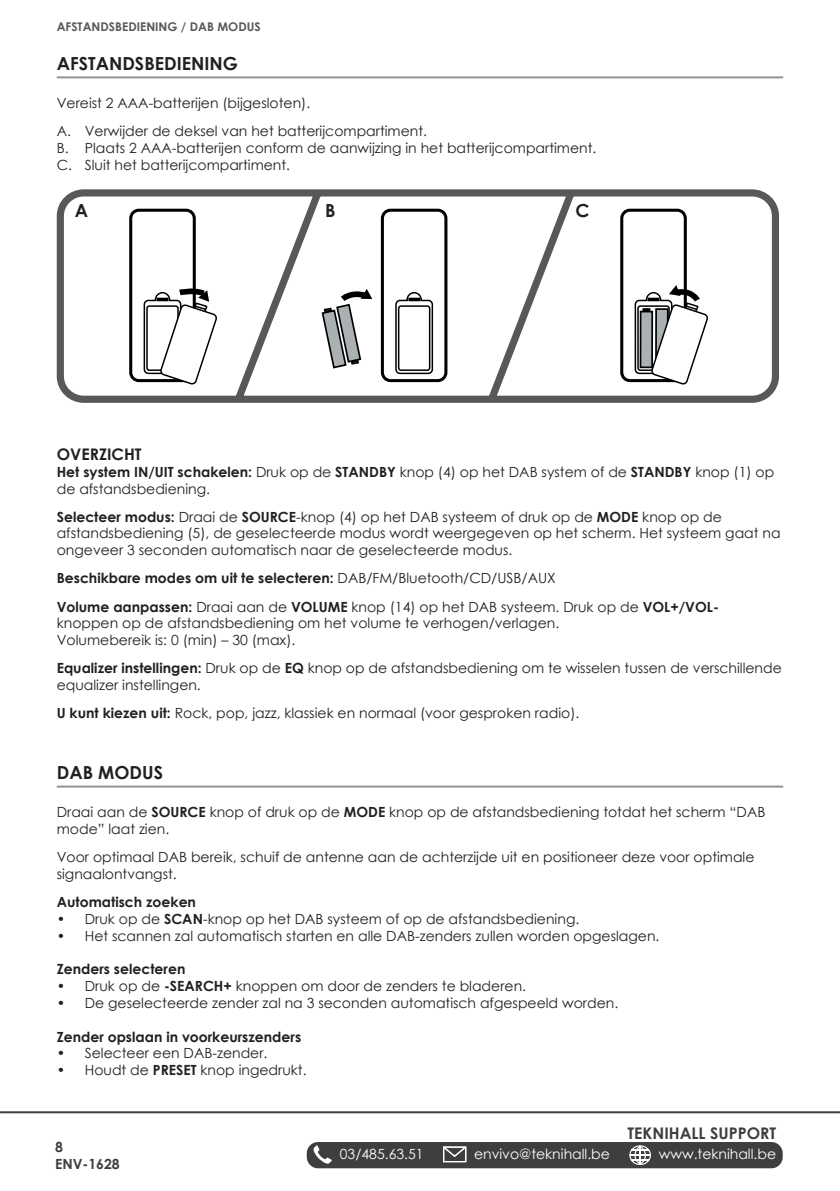
<style>
.page{position:relative;width:840px;height:1191px;background:#fff}
.page>*{position:absolute;margin:0;border:0;box-sizing:border-box;transform-origin:0 0}
.Rubrik{font:700 18px "Century Gothic";color:#231f20}
.t1{font:700 16px "Century Gothic";color:#3e3e3f}
.Underrubrik{font:700 16px "Century Gothic";color:#231f20}
.Brødtekst{font:14px/16.8px "Century Gothic";color:#231f20}
.Brød_tabualtor{font:14px "Century Gothic";color:#231f20}
.Brød_tabualtor-2{font:700 14px "Century Gothic";color:#231f20}
.Brødtekst-2{font:700 14px "Century Gothic";color:#231f20}
.t2{font:14px "Century Gothic";color:#fff}
.t3{font:700 14px "Century Gothic";color:#3e3e3f}
.Brødtekst-3{font:700 12px "Century Gothic";color:#57585a}
.s1{font-weight:700}
.s2{font-weight:400}
</style>
<div class="page">
<div style="left:306px;top:1142px;width:476px;height:26px;background:#3e3e3f;border-radius:11px"></div>
<svg style="left:313px;top:1145px;width:19px;height:19px"></svg>
<svg style="left:443px;top:1146px;width:23px;height:16px"></svg>
<svg style="left:629px;top:1145px;width:21px;height:20px"></svg>
<hr style="left:0;top:1111px;width:839px;height:2px;background:#3e3e3f">
<hr style="left:57px;top:76px;width:725px;height:2px;background:#939598">
<svg style="left:56px;top:189px;width:723px;height:214px"></svg>
<div style="left:129px;top:209px;width:67px;height:173px;border:3px solid #000001;border-radius:8px"></div>
<div style="left:380px;top:209px;width:67px;height:173px;border:3px solid #000001;border-radius:8px"></div>
<svg style="left:320px;top:289px;width:52px;height:80px"></svg>
<svg style="left:143px;top:287px;width:74px;height:98px"></svg>
<div style="left:620px;top:209px;width:66px;height:173px;border:3px solid #000001;border-radius:8px"></div>
<svg style="left:394px;top:291px;width:39px;height:84px"></svg>
<svg style="left:633px;top:285px;width:75px;height:100px"></svg>
<hr style="left:57px;top:785px;width:725px;height:2px;background:#939598">
<p class="Brødtekst-3" style="left:57px;top:18px;width:205px">AFSTANDSBEDIENING / DAB MODUS</p>
<p class="Rubrik" style="left:57px;top:50px;width:183px">AFSTANDSBEDIENING</p>
<p class="Brødtekst" style="left:57px;top:94px;width:255px">Vereist 2 AAA-batterijen (bijgesloten).</p>
<p class="Brød_tabualtor" style="left:57px;top:121px;width:371px">A. Verwijder de deksel van het batterijcompartiment.</p>
<p class="Brød_tabualtor" style="left:57px;top:138px;width:541px">B. Plaats 2 AAA-batterijen conform de aanwijzing in het batterijcompartiment.</p>
<p class="Brød_tabualtor" style="left:57px;top:155px;width:235px">C. Sluit het batterijcompartiment.</p>
<p class="Rubrik" style="left:75px;top:196px;width:15px">A</p>
<p class="Rubrik" style="left:325px;top:196px;width:12px">B</p>
<p class="Rubrik" style="left:575px;top:196px;width:16px">C</p>
<p class="Underrubrik" style="left:57px;top:442px;width:86px">OVERZICHT</p>
<p class="Brødtekst" style="left:57px;top:463px;width:718px"><span class="s1">Het system IN/UIT schakelen:</span> Druk op de <span class="s1">STANDBY</span> knop (4) op het DAB system of de <span class="s1">STANDBY</span> knop (1) op de afstandsbediening.</p>
<p class="Brødtekst" style="left:57px;top:508px;width:725px"><span class="s1">Selecteer modus:</span> Draai de <span class="s1">SOURCE</span>-knop (4) op het DAB systeem of druk op de <span class="s1">MODE</span> knop op de afstandsbediening (5), de geselecteerde modus wordt weergegeven op het scherm. Het systeem gaat na ongeveer 3 seconden automatisch naar de geselecteerde modus.</p>
<p class="Brødtekst-2" style="left:57px;top:568px;width:500px">Beschikbare modes om uit te selecteren: <span class="s2">DAB/FM/Bluetooth/CD/USB/AUX</span></p>
<p class="Brødtekst" style="left:57px;top:598px;width:663px"><span class="s1">Volume aanpassen:</span> Draai aan de <span class="s1">VOLUME</span> knop (14) op het DAB systeem. Druk op de <span class="s1">VOL+/VOL&shy;</span>knoppen op de afstandsbediening om het volume te verhogen/verlagen.<br>Volumebereik is: 0 (min) – 30 (max).</p>
<p class="Brødtekst" style="left:57px;top:659px;width:726px"><span class="s1">Equalizer instellingen:</span> Druk op de <span class="s1">EQ</span> knop op de afstandsbediening om te wisselen tussen de verschillende equalizer instellingen.</p>
<p class="Brødtekst" style="left:57px;top:704px;width:524px"><span class="s1">U kunt kiezen uit:</span> Rock, pop, jazz, klassiek en normaal (voor gesproken radio).</p>
<p class="Rubrik" style="left:57px;top:759px;width:108px">DAB MODUS</p>
<p class="Brødtekst" style="left:57px;top:803px;width:709px">Draai aan de <span class="s1">SOURCE</span> knop of druk op de <span class="s1">MODE</span> knop op de afstandsbediening totdat het scherm “DAB mode” laat zien.</p>
<p class="Brødtekst" style="left:57px;top:848px;width:698px">Voor optimaal DAB bereik, schuif de antenne aan de achterzijde uit en positioneer deze voor optimale signaalontvangst.</p>
<p class="Brød_tabualtor-2" style="left:57px;top:891px;width:141px">Automatisch zoeken</p>
<p class="Brød_tabualtor" style="left:57px;top:909px;width:523px">• Druk op de <span class="s1">SCAN</span>-knop op het DAB systeem of op de afstandsbediening.</p>
<p class="Brød_tabualtor" style="left:57px;top:925px;width:604px">• Het scannen zal automatisch starten en alle DAB-zenders zullen worden opgeslagen.</p>
<p class="Brød_tabualtor-2" style="left:57px;top:958px;width:130px">Zenders selecteren</p>
<p class="Brød_tabualtor" style="left:57px;top:976px;width:470px">• Druk op de <span class="s1">-SEARCH+</span> knoppen om door de zenders te bladeren.</p>
<p class="Brød_tabualtor" style="left:57px;top:993px;width:562px">• De geselecteerde zender zal na 3 seconden automatisch afgespeeld worden.</p>
<p class="Brød_tabualtor-2" style="left:57px;top:1025px;width:246px">Zender opslaan in voorkeurszenders</p>
<p class="Brød_tabualtor" style="left:57px;top:1043px;width:212px">• Selecteer een DAB-zender.</p>
<p class="Brød_tabualtor" style="left:57px;top:1060px;width:251px">• Houdt de <span class="s1">PRESET</span> knop ingedrukt.</p>
<p class="t3" style="left:55px;top:1136px;width:9px">8</p>
<p class="t3" style="left:55px;top:1153px;width:66px">ENV-1628</p>
<p class="t1" style="left:627px;top:1121px;width:150px">TEKNIHALL SUPPORT</p>
<p class="t2" style="left:339px;top:1144px;width:85px">03/485.63.51</p>
<p class="t2" style="left:474px;top:1144px;width:137px">envivo@teknihall.be</p>
<p class="t2" style="left:658px;top:1144px;width:119px">www.teknihall.be</p>
</div>
